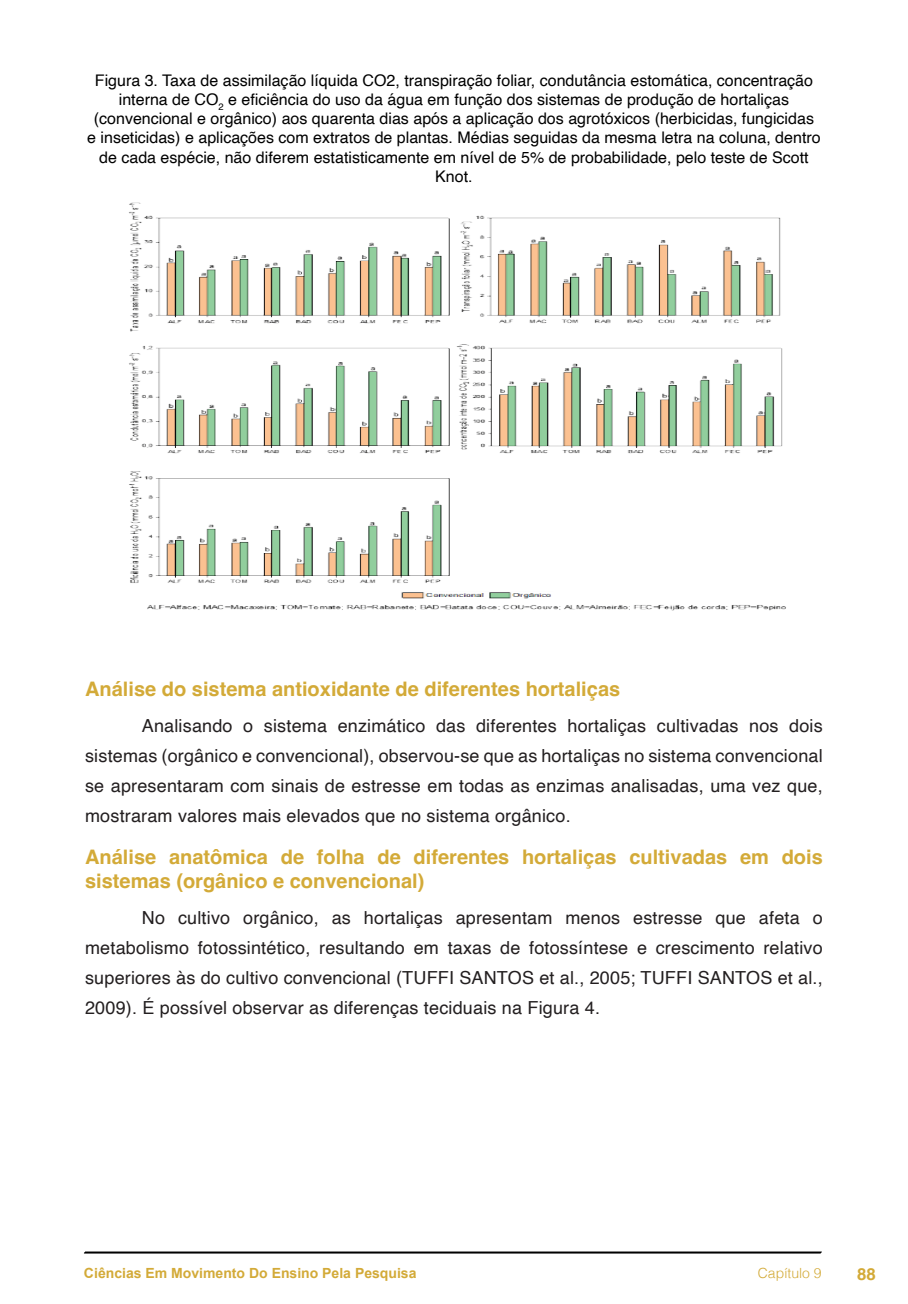
<style>
.page{position:relative;width:908px;height:1304px;background:#fff}
.page>*{position:absolute;margin:0;border:0;box-sizing:border-box;transform-origin:0 0}
.t1{font:700 20px/24px "Helvetica";color:#d3aa38}
.t2{font:18px/30px "Helvetica";letter-spacing:.01em;color:#231f20;text-align:justify}
.t3{font:700 16.8px "Helvetica";color:#d3aa38}
.t4{font:16px/19.2px "Helvetica";color:#000;text-align:center}
.t5{font:700 14px "Arial";color:#d3aa38}
.t6{font:300 14px "Helvetica";color:#d3aa38}
</style>
<div class="page">
<svg style="left:84px;top:1251px;width:737px;height:3px;background:#515151"></svg>
<img style="left:129px;top:202px;width:657px;height:409px">
<p class="t4" style="left:87px;top:71px;width:734px">Figura 3. Taxa de assimilação líquida CO2, transpiração foliar, condutância estomática, concentração interna de CO<sub>2</sub> e eficiência do uso da água em função dos sistemas de produção de hortaliças (convencional e orgânico) aos quarenta dias após a aplicação dos agrotóxicos (herbicidas, fungicidas<br>e inseticidas) e aplicações com extratos de plantas. Médias seguidas da mesma letra na coluna, dentro de cada espécie, não diferem estatisticamente em nível de 5% de probabilidade, pelo teste de Scott Knot.</p>
<p class="t1" style="left:85px;top:679px;width:536px">Análise do sistema antioxidante de diferentes hortaliças</p>
<p class="t2" style="left:85px;top:711px;width:738px;text-indent:57px">Analisando o sistema enzimático das diferentes hortaliças cultivadas nos dois sistemas (orgânico e convencional), observou-se que as hortaliças no sistema convencional se apresentaram com sinais de estresse em todas as enzimas analisadas, uma vez que, mostraram valores mais elevados que no sistema orgânico.</p>
<p class="t1" style="left:85px;top:847px;width:739px">Análise anatômica de folha de diferentes hortaliças cultivadas em dois sistemas (orgânico e convencional)</p>
<p class="t2" style="left:85px;top:903px;width:738px;text-indent:57px">No cultivo orgânico, as hortaliças apresentam menos estresse que afeta o metabolismo fotossintético, resultando em taxas de fotossíntese e crescimento relativo superiores às do cultivo convencional (TUFFI SANTOS et al., 2005; TUFFI SANTOS et al., 2009). É possível observar as diferenças teciduais na Figura 4.</p>
<p class="t5" style="left:84px;top:1264px;width:334px">Ciências Em Movimento Do Ensino Pela Pesquisa</p>
<p class="t6" style="left:757px;top:1261px;width:65px">Capítulo 9</p>
<p class="t3" style="left:856px;top:1264px;width:20px">88</p>
</div>
